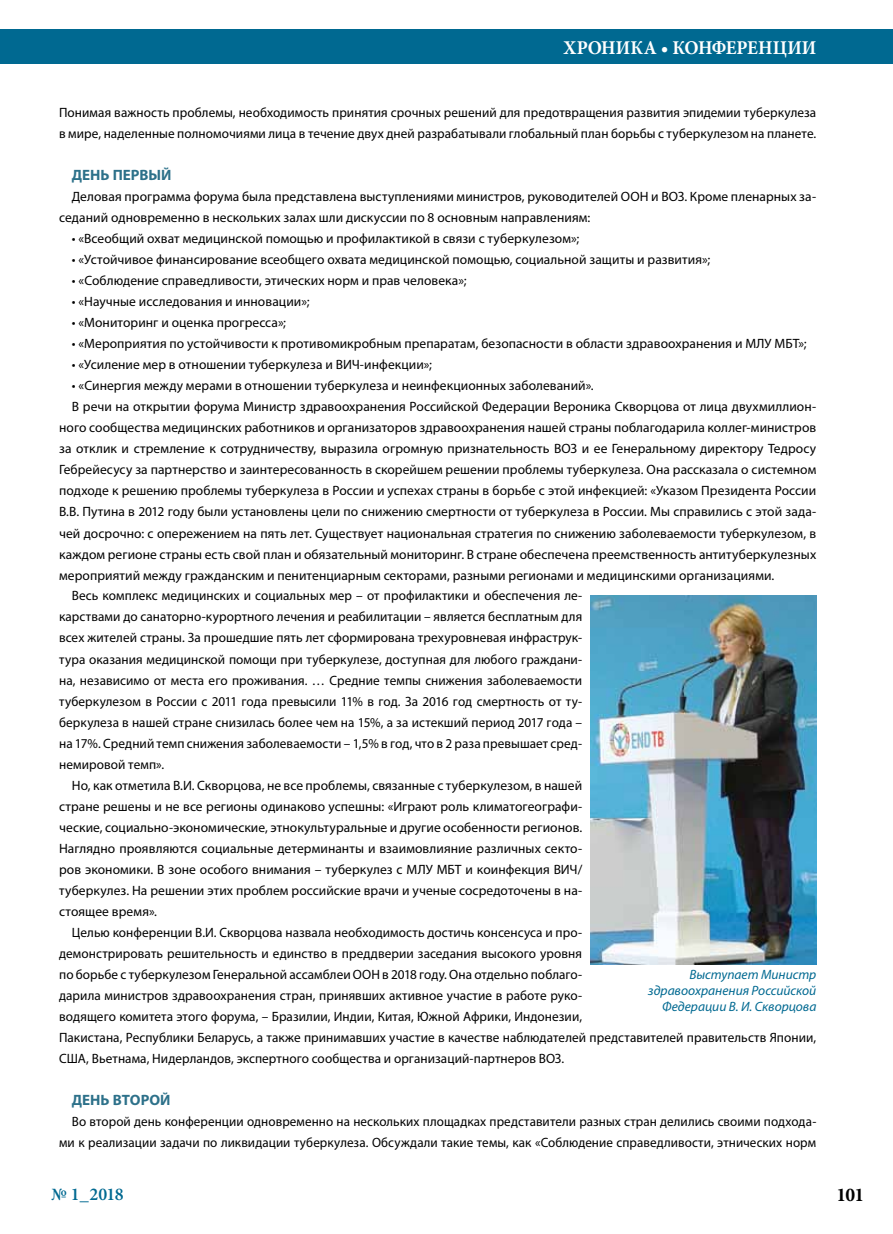
<style>
.page{position:relative;width:893px;height:1234px;background:#fff}
.page>*{position:absolute;margin:0;border:0;box-sizing:border-box;transform-origin:0 0}
.t1{font:700 19.5px "Minion Pro";letter-spacing:.005em;color:#fff;scale:.95 1}
.t2{font:700 19.5px "Minion Pro";color:#000}
.t3{font:600 18px "Minion Pro";color:#006991}
.t4{font:700 15px "Myriad Pro";color:#2d718a}
.t5{font:13.5px/21px "Myriad Pro";letter-spacing:.005em;color:#000}
.t6{font:italic 13.5px/16.2px "Myriad Pro";color:#006991;text-align:right}
</style>
<div class="page">
<div style="left:0;top:30px;width:893px;height:34px;background:#006991"></div>
<img style="left:591px;top:595px;width:225px;height:369px">
<h1 class="t1" style="left:563px;top:34px;width:268px">ХРОНИКА • КОНФЕРЕНЦИИ</h1>
<p class="t5" style="left:59px;top:102px;width:759px">Понимая важность проблемы, необходимость принятия срочных решений для предотвращения развития эпидемии туберкулеза в мире, наделенные полномочиями лица в течение двух дней разрабатывали глобальный план борьбы с туберкулезом на планете.</p>
<p class="t4" style="left:72px;top:165px;width:101px">ДЕНЬ ПЕРВЫЙ</p>
<p class="t5" style="left:59px;top:186px;width:759px;text-indent:13px">Деловая программа форума была представлена выступлениями министров, руководителей ООН и ВОЗ. Кроме пленарных за&shy;седаний одновременно в нескольких залах шли дискуссии по 8 основным направлениям:</p>
<p class="t5" style="left:72px;top:228px;width:509px">• «Всеобщий охват медицинской помощью и профилактикой в связи с туберкулезом»;</p>
<p class="t5" style="left:72px;top:249px;width:640px">• «Устойчивое финансирование всеобщего охвата медицинской помощью, социальной защиты и развития»;</p>
<p class="t5" style="left:72px;top:270px;width:396px">• «Соблюдение справедливости, этических норм и прав человека»;</p>
<p class="t5" style="left:72px;top:291px;width:239px">• «Научные исследования и инновации»;</p>
<p class="t5" style="left:72px;top:312px;width:216px">• «Мониторинг и оценка прогресса»;</p>
<p class="t5" style="left:72px;top:333px;width:736px">• «Мероприятия по устойчивости к противомикробным препаратам, безопасности в области здравоохранения и МЛУ МБТ»;</p>
<p class="t5" style="left:72px;top:354px;width:362px">• «Усиление мер в отношении туберкулеза и ВИЧ-инфекции»;</p>
<p class="t5" style="left:72px;top:375px;width:523px">• «Синергия между мерами в отношении туберкулеза и неинфекционных заболеваний».</p>
<p class="t5" style="left:72px;top:396px;width:746px">В речи на открытии форума Министр здравоохранения Российской Федерации Вероника Скворцова от лица двухмиллион-</p>
<p class="t5" style="left:59px;top:417px;width:759px">ного сообщества медицинских работников и организаторов здравоохранения нашей страны поблагодарила коллег-министров</p>
<p class="t5" style="left:59px;top:438px;width:759px">за отклик и стремление к сотрудничеству, выразила огромную признательность ВОЗ и ее Генеральному директору Тедросу</p>
<p class="t5" style="left:59px;top:459px;width:759px">Гебрейесусу за партнерство и заинтересованность в скорейшем решении проблемы туберкулеза. Она рассказала о системном</p>
<p class="t5" style="left:59px;top:480px;width:759px">подходе к решению проблемы туберкулеза в России и успехах страны в борьбе с этой инфекцией: «Указом Президента России</p>
<p class="t5" style="left:59px;top:501px;width:759px">В.В. Путина в 2012 году были установлены цели по снижению смертности от туберкулеза в России. Мы справились с этой зада-</p>
<p class="t5" style="left:59px;top:522px;width:759px">чей досрочно: с опережением на пять лет. Существует национальная стратегия по снижению заболеваемости туберкулезом, в</p>
<p class="t5" style="left:59px;top:543px;width:759px">каждом регионе страны есть свой план и обязательный мониторинг. В стране обеспечена преемственность антитуберкулезных</p>
<p class="t5" style="left:59px;top:564px;width:717px">мероприятий между гражданским и пенитенциарным секторами, разными регионами и медицинскими организациями.</p>
<p class="t5" style="left:72px;top:585px;width:512px">Весь комплекс медицинских и социальных мер – от профилактики и обеспечения ле-</p>
<p class="t5" style="left:59px;top:606px;width:525px">карствами до санаторно-курортного лечения и реабилитации – является бесплатным для</p>
<p class="t5" style="left:59px;top:627px;width:525px">всех жителей страны. За прошедшие пять лет сформирована трехуровневая инфраструк-</p>
<p class="t5" style="left:59px;top:648px;width:525px">тура оказания медицинской помощи при туберкулезе, доступная для любого граждани-</p>
<p class="t5" style="left:59px;top:669px;width:525px">на, независимо от места его проживания. … Средние темпы снижения заболеваемости</p>
<p class="t5" style="left:59px;top:690px;width:525px">туберкулезом в России с 2011 года превысили 11% в год. За 2016 год смертность от ту-</p>
<p class="t5" style="left:59px;top:711px;width:525px">беркулеза в нашей стране снизилась более чем на 15%, а за истекший период 2017 года –</p>
<p class="t5" style="left:59px;top:732px;width:525px">на 17%. Средний темп снижения заболеваемости – 1,5% в год, что в 2 раза превышает сред-</p>
<p class="t5" style="left:59px;top:753px;width:106px">немировой темп».</p>
<p class="t5" style="left:72px;top:774px;width:512px">Но, как отметила В.И. Скворцова, не все проблемы, связанные с туберкулезом, в нашей</p>
<p class="t5" style="left:59px;top:795px;width:525px">стране решены и не все регионы одинаково успешны: «Играют роль климатогеографи-</p>
<p class="t5" style="left:59px;top:816px;width:525px">ческие, социально-экономические, этнокультуральные и другие особенности регионов.</p>
<p class="t5" style="left:59px;top:837px;width:525px">Наглядно проявляются социальные детерминанты и взаимовлияние различных секто-</p>
<p class="t5" style="left:59px;top:858px;width:525px">ров экономики. В зоне особого внимания – туберкулез с МЛУ МБТ и коинфекция ВИЧ/</p>
<p class="t5" style="left:59px;top:879px;width:525px">туберкулез. На решении этих проблем российские врачи и ученые сосредоточены в на-</p>
<p class="t5" style="left:59px;top:900px;width:99px">стоящее время».</p>
<p class="t5" style="left:72px;top:921px;width:512px">Целью конференции В.И. Скворцова назвала необходимость достичь консенсуса и про-</p>
<p class="t5" style="left:59px;top:942px;width:524px">демонстрировать решительность и единство в преддверии заседания высокого уровня</p>
<p class="t5" style="left:59px;top:963px;width:525px">по борьбе с туберкулезом Генеральной ассамблеи ООН в 2018 году. Она отдельно поблаго-</p>
<p class="t5" style="left:59px;top:984px;width:525px">дарила министров здравоохранения стран, принявших активное участие в работе руко-</p>
<p class="t5" style="left:59px;top:1005px;width:524px">водящего комитета этого форума, – Бразилии, Индии, Китая, Южной Африки, Индонезии,</p>
<p class="t5" style="left:59px;top:1026px;width:759px">Пакистана, Республики Беларусь, а также принимавших участие в качестве наблюдателей представителей правительств Японии,</p>
<p class="t5" style="left:59px;top:1047px;width:506px">США, Вьетнама, Нидерландов, экспертного сообщества и организаций-партнеров ВОЗ.</p>
<p class="t4" style="left:72px;top:1089px;width:100px">ДЕНЬ ВТОРОЙ</p>
<p class="t5" style="left:59px;top:1110px;width:759px;text-align:right">Во второй день конференции одновременно на нескольких площадках представители разных стран делились своими подхода&shy;ми к реализации задачи по ликвидации туберкулеза. Обсуждали такие темы, как «Соблюдение справедливости, этнических норм</p>
<p class="t6" style="left:648px;top:965px;width:170px">Выступает Министр здравоохранения Российской<br>Федерации В. И. Скворцова</p>
<h2 class="t3" style="left:51px;top:1181px;width:74px">№ 1_2018</h2>
<h1 class="t2" style="left:837px;top:1180px;width:29px">101</h1>
</div>
